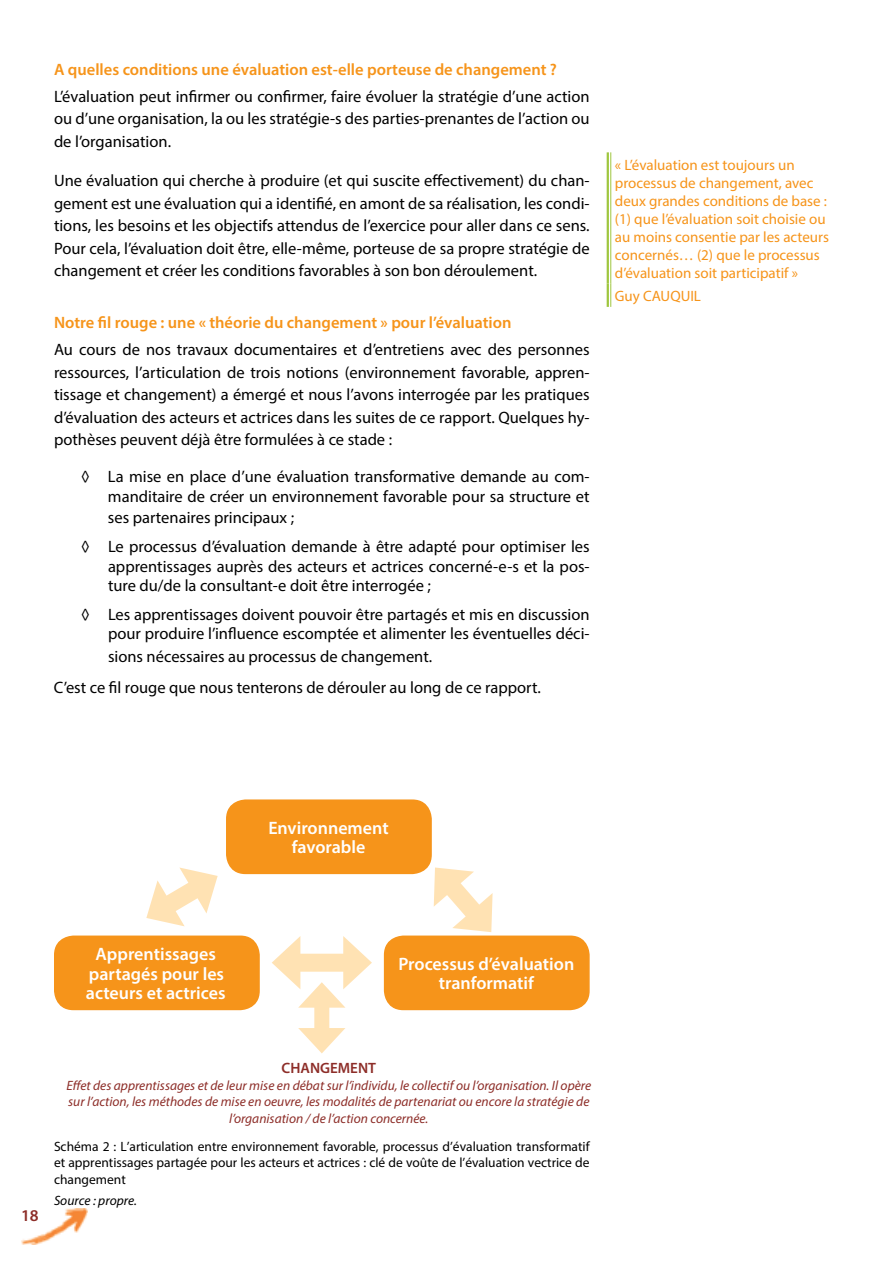
<style>
.page{position:relative;width:893px;height:1263px;background:#fff}
.page>*{position:absolute;margin:0;border:0;box-sizing:border-box;transform-origin:0 0}
.t1{font:600 18px/19.5px "Myriad Pro";color:#fff;text-align:center}
.t2{font:16.5px/22.5px "Myriad Pro";color:#000;text-align:justify}
.t3{font:600 16.5px "Myriad Pro";color:#f6941a}
.t4{font:600 16.5px "Myriad Pro";color:#8d2d28}
.t5{font:15px/18px "Myriad Pro";color:#f6941a}
.t6{font:600 15px "Myriad Pro";color:#8d2d28}
.t7{font:italic 13.5px/16.5px "Myriad Pro";color:#8d2d28;text-align:center}
.t8{font:13.5px/16.5px "Myriad Pro";color:#000;text-align:justify}
.t9{font:italic 13.5px "Myriad Pro";color:#000}
</style>
<div class="page">
<img style="left:21px;top:1209px;width:66px;height:36px">
<hr style="left:607px;top:152px;width:2px;height:132px;background:#9fc63f">
<hr style="left:607px;top:284px;width:2px;height:23px;background:#9fc63f">
<svg style="left:610px;top:152px;width:2px;height:155px"></svg>
<div style="left:227px;top:800px;width:204px;height:73px;background:#f6941a;border-radius:19px"></div>
<div style="left:226px;top:799px;width:206px;height:75px;border:2px solid #f6941a;border-radius:19px"></div>
<div style="left:55px;top:936px;width:204px;height:73px;background:#f6941a;border-radius:19px"></div>
<div style="left:54px;top:935px;width:206px;height:75px;border:2px solid #f6941a;border-radius:19px"></div>
<div style="left:385px;top:936px;width:204px;height:73px;background:#f6941a;border-radius:19px"></div>
<div style="left:384px;top:935px;width:206px;height:75px;border:2px solid #f6941a;border-radius:19px"></div>
<svg style="left:146px;top:867px;width:72px;height:60px"></svg>
<div style="left:314px;top:998px;width:15px;height:40px;background:#ffe2b3"></div>
<svg style="left:272px;top:936px;width:100px;height:72px"></svg>
<svg style="left:298px;top:1028px;width:47px;height:25px"></svg>
<svg style="left:422px;top:855px;width:72px;height:83px"></svg>
<p class="t3" style="left:54px;top:59px;width:504px">A quelles conditions une évaluation est-elle porteuse de changement ?</p>
<p class="t2" style="left:54px;top:85px;width:537px">L’évaluation peut infirmer ou confirmer, faire évoluer la stratégie d’une action ou d’une organisation, la ou les stratégie-s des parties-prenantes de l’action ou de l’organisation.</p>
<p class="t2" style="left:54px;top:169px;width:537px">Une évaluation qui cherche à produire (et qui suscite effectivement) du chan&shy;gement est une évaluation qui a identifié, en amont de sa réalisation, les condi&shy;tions, les besoins et les objectifs attendus de l’exercice pour aller dans ce sens.<br>Pour cela, l’évaluation doit être, elle-même, porteuse de sa propre stratégie de changement et créer les conditions favorables à son bon déroulement.</p>
<p class="t3" style="left:54px;top:312px;width:459px">Notre fil rouge : une « théorie du changement » pour l’évaluation</p>
<p class="t2" style="left:54px;top:338px;width:537px">Au cours de nos travaux documentaires et d’entretiens avec des personnes ressources, l’articulation de trois notions (environnement favorable, appren&shy;tissage et changement) a émergé et nous l’avons interrogée par les pratiques d’évaluation des acteurs et actrices dans les suites de ce rapport. Quelques hy&shy;pothèses peuvent déjà être formulées à ce stade :</p>
<p class="t2" style="left:81px;top:466px;width:510px;line-height:19.8px;text-align:right">◊ La mise en place d’une évaluation transformative demande au com&shy;manditaire de créer un environnement favorable pour sa structure et</p>
<p class="t2" style="left:81px;top:504px;width:510px;line-height:28.2px;text-indent:27px">ses partenaires principaux ;<br>◊ Le processus d’évaluation demande à être adapté pour optimiser les</p>
<p class="t2" style="left:108px;top:556px;width:483px;line-height:19.8px">apprentissages auprès des acteurs et actrices concerné-e-s et la pos&shy;ture du/de la consultant-e doit être interrogée ;</p>
<p class="t2" style="left:81px;top:604px;width:510px;line-height:19.8px;text-align:right">◊ Les apprentissages doivent pouvoir être partagés et mis en discussion pour produire l’influence escomptée et alimenter les éventuelles déci-</p>
<p class="t2" style="left:54px;top:641px;width:488px;line-height:31px;text-indent:54px">sions nécessaires au processus de changement.<br>C’est ce fil rouge que nous tenterons de dérouler au long de ce rapport.</p>
<p class="t5" style="left:615px;top:155px;width:216px">« L’évaluation est toujours un processus de changement, avec deux grandes conditions de base : (1) que l’évaluation soit choisie ou au moins consentie par les acteurs concernés… (2) que le processus d’évaluation soit participatif »</p>
<p class="t5" style="left:615px;top:287px;width:88px">Guy CAUQUIL</p>
<p class="t1" style="left:268px;top:817px;width:122px">Environnement favorable</p>
<p class="t1" style="left:86px;top:944px;width:141px">Apprentissages partagés pour les acteurs et actrices</p>
<p class="t1" style="left:398px;top:954px;width:177px">Processus d’évaluation tranformatif</p>
<p class="t4" style="left:21px;top:1205px;width:19px">18</p>
<p class="t6" style="left:282px;top:1059px;width:96px">CHANGEMENT</p>
<p class="t7" style="left:66px;top:1077px;width:526px">Effet des apprentissages et de leur mise en débat sur l’individu, le collectif ou l’organisation. Il opère sur l’action, les méthodes de mise en oeuvre, les modalités de partenariat ou encore la stratégie de l’organisation / de l’action concernée.</p>
<p class="t8" style="left:54px;top:1138px;width:537px">Schéma 2 : L’articulation entre environnement favorable, processus d’évaluation transformatif et apprentissages partagée pour les acteurs et actrices : clé de voûte de l’évaluation vectrice de changement</p>
<p class="t9" style="left:54px;top:1192px;width:85px">Source : propre.</p>
</div>
